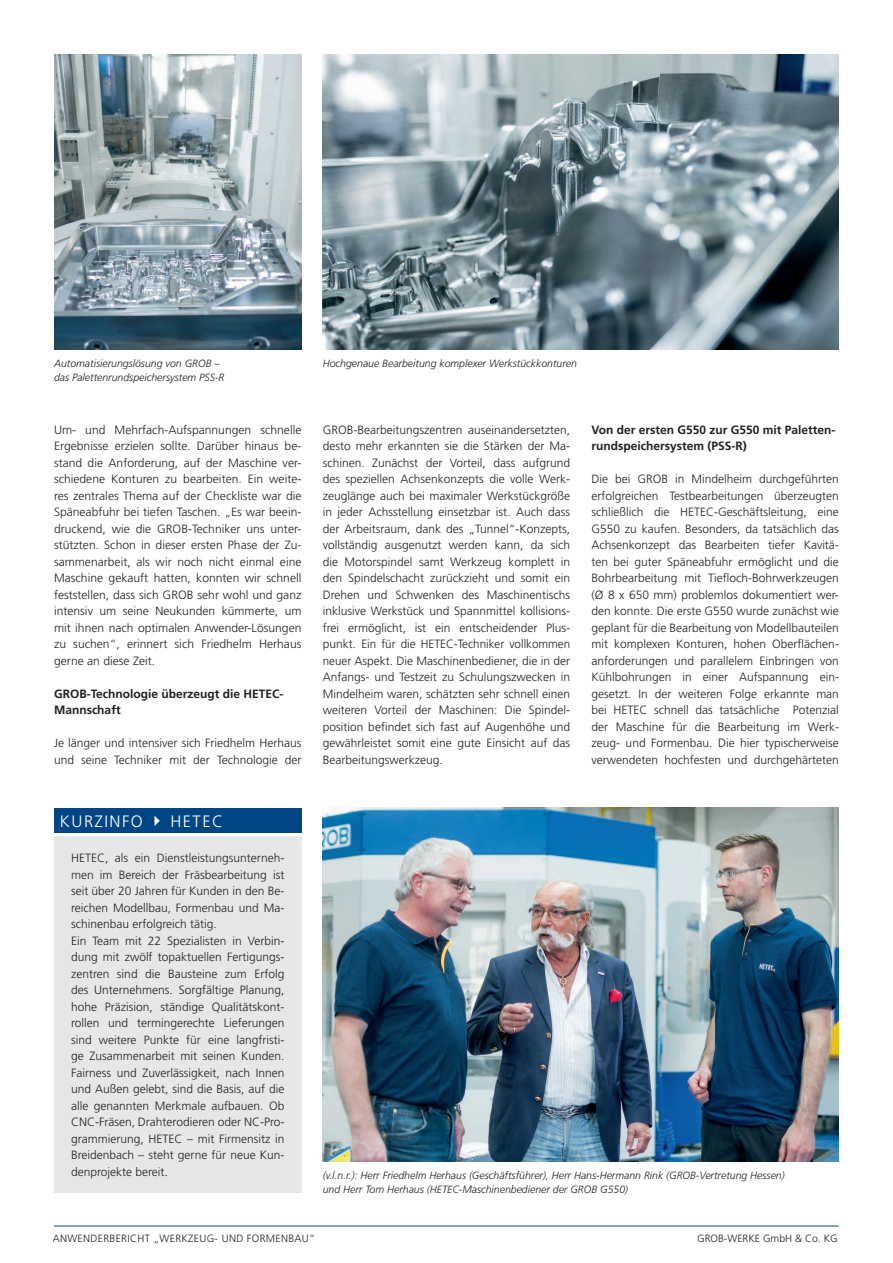
<style>
.page{position:relative;width:893px;height:1263px;background:#fff}
.page>*{position:absolute;margin:0;border:0;box-sizing:border-box;transform-origin:0 0}
.t1{font:300 16.5px "Frutiger LT Pro";letter-spacing:.09em;color:#fff}
.t2{font:300 12px/16.5px "Frutiger LT Pro";color:#231f20;text-align:justify}
.t3{font:700 12px/16.5px "Frutiger LT Pro";color:#231f20}
.t4{font:italic 300 10.5px/13.5px "Frutiger LT Pro";color:#231f20}
.t5{font:300 10.5px "Frutiger LT Pro";letter-spacing:.03em;color:#231f20}
.t6{font:300 10.5px "Frutiger LT Pro";color:#231f20}
</style>
<div class="page">
<img style="left:54px;top:54px;width:247px;height:296px">
<div style="left:54px;top:808px;width:247px;height:25px;background:#004684"></div>
<div style="left:54px;top:836px;width:247px;height:357px;background:#e6e7e9"></div>
<hr style="left:54px;top:1226px;width:785px;height:1px;background:#004684">
<img style="left:323px;top:54px;width:516px;height:295px">
<img style="left:323px;top:808px;width:516px;height:354px">
<p class="t4" style="left:54px;top:357px;width:172px">Automatisierungslösung von GROB – das Palettenrundspeichersystem PSS-R</p>
<p class="t4" style="left:323px;top:357px;width:256px">Hochgenaue Bearbeitung komplexer Werkstückkonturen</p>
<p class="t2" style="left:54px;top:421px;width:249px">Um- und Mehrfach-Aufspannungen schnelle Ergebnisse erzielen sollte. Darüber hinaus be&shy;stand die Anforderung, auf der Maschine ver&shy;schiedene Konturen zu bearbeiten. Ein weite&shy;res zentrales Thema auf der Checkliste war die Späneabfuhr bei tiefen Taschen. „Es war beein&shy;druckend, wie die GROB-Techniker uns unter&shy;stützten. Schon in dieser ersten Phase der Zu&shy;sammenarbeit, als wir noch nicht einmal eine Maschine gekauft hatten, konnten wir schnell feststellen, dass sich GROB sehr wohl und ganz intensiv um seine Neukunden kümmerte, um mit ihnen nach optimalen Anwender-Lösungen zu suchen“, erinnert sich Friedhelm Herhaus gerne an diese Zeit.</p>
<p class="t3" style="left:54px;top:685px;width:231px">GROB-Technologie überzeugt die HETEC-<br>Mannschaft</p>
<p class="t2" style="left:54px;top:735px;width:249px">Je länger und intensiver sich Friedhelm Herhaus und seine Techniker mit der Technologie der</p>
<h1 class="t1" style="left:60px;top:812px;width:165px">KURZINFO ✔ HETEC</h1>
<p class="t2" style="left:71px;top:850px;width:215px;text-align:left">HETEC, als ein Dienstleistungsunterneh&shy;men im Bereich der Fräsbearbeitung ist seit über 20 Jahren für Kunden in den Be&shy;reichen Modellbau, Formenbau und Ma&shy;schinenbau erfolgreich tätig.<br>Ein Team mit 22 Spezialisten in Verbin&shy;dung mit zwölf topaktuellen Fertigungs&shy;zentren sind die Bausteine zum Erfolg des Unternehmens. Sorgfältige Planung, hohe Präzision, ständige Qualitätskont&shy;rollen und termingerechte Lieferungen sind weitere Punkte für eine langfristi&shy;ge Zusammenarbeit mit seinen Kunden.<br>Fairness und Zuverlässigkeit, nach Innen und Außen gelebt, sind die Basis, auf die alle genannten Merkmale aufbauen. Ob CNC-Fräsen, Drahterodieren oder NC-Pro&shy;grammierung, HETEC – mit Firmensitz in Breidenbach – steht gerne für neue Kun&shy;denprojekte bereit.</p>
<p class="t2" style="left:323px;top:421px;width:249px">GROB-Bearbeitungszentren auseinandersetzten, desto mehr erkannten sie die Stärken der Ma&shy;schinen. Zunächst der Vorteil, dass aufgrund des speziellen Achsenkonzepts die volle Werk&shy;zeuglänge auch bei maximaler Werkstückgröße in jeder Achsstellung einsetzbar ist. Auch dass der Arbeitsraum, dank des „Tunnel“-Konzepts, vollständig ausgenutzt werden kann, da sich die Motorspindel samt Werkzeug komplett in den Spindelschacht zurückzieht und somit ein Drehen und Schwenken des Maschinentischs inklusive Werkstück und Spannmittel kollisions&shy;frei ermöglicht, ist ein entscheidender Plus&shy;punkt. Ein für die HETEC-Techniker vollkommen neuer Aspekt. Die Maschinenbediener, die in der Anfangs- und Testzeit zu Schulungszwecken in Mindelheim waren, schätzten sehr schnell einen weiteren Vorteil der Maschinen: Die Spindel&shy;position befindet sich fast auf Augenhöhe und gewährleistet somit eine gute Einsicht auf das Bearbeitungswerkzeug.</p>
<p class="t3" style="left:591px;top:421px;width:246px">Von der ersten G550 zur G550 mit Paletten&shy;rundspeichersystem (PSS-R)</p>
<p class="t2" style="left:591px;top:471px;width:249px">Die bei GROB in Mindelheim durchgeführten erfolgreichen Testbearbeitungen überzeugten schließlich die HETEC-Geschäftsleitung, eine G550 zu kaufen. Besonders, da tatsächlich das Achsenkonzept das Bearbeiten tiefer Kavitä&shy;ten bei guter Späneabfuhr ermöglicht und die Bohrbearbeitung mit Tiefloch-Bohrwerkzeugen (Ø 8 x 650 mm) problemlos dokumentiert wer&shy;den konnte. Die erste G550 wurde zunächst wie geplant für die Bearbeitung von Modellbauteilen mit komplexen Konturen, hohen Oberflächen&shy;anforderungen und parallelem Einbringen von Kühlbohrungen in einer Aufspannung ein&shy;gesetzt. In der weiteren Folge erkannte man bei HETEC schnell das tatsächliche Potenzial der Maschine für die Bearbeitung im Werk&shy;zeug- und Formenbau. Die hier typischerweise verwendeten hochfesten und durchgehärteten</p>
<p class="t4" style="left:323px;top:1169px;width:463px">(v.l.n.r.): Herr Friedhelm Herhaus (Geschäftsführer), Herr Hans-Hermann Rink (GROB-Vertretung Hessen) und Herr Tom Herhaus (HETEC-Maschinenbediener der GROB G550)</p>
<p class="t5" style="left:53px;top:1232px;width:264px">ANWENDERBERICHT „WERKZEUG- UND FORMENBAU“</p>
<p class="t6" style="left:697px;top:1232px;width:142px">GROB-WERKE GmbH &amp; Co. KG</p>
</div>
